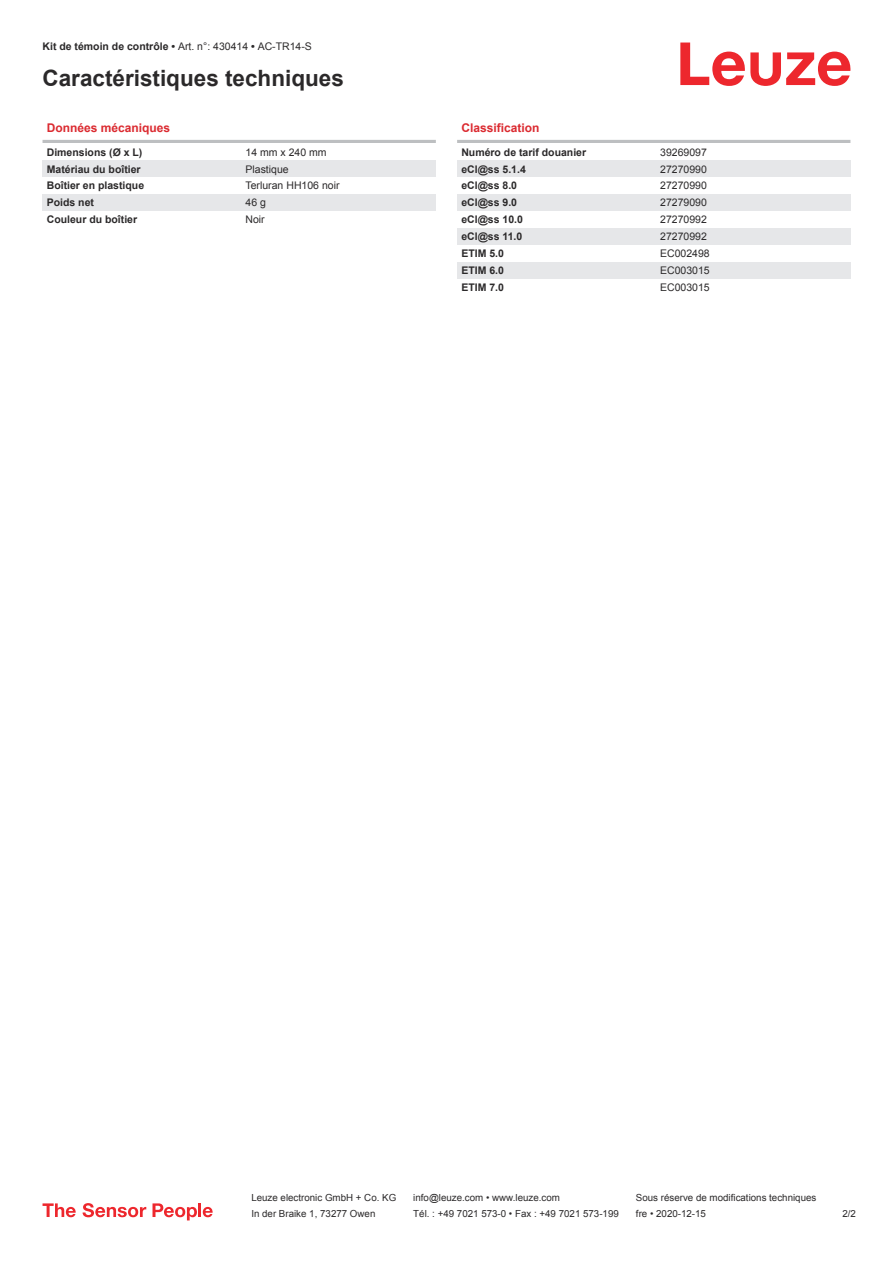
<style>
.page{position:relative;width:893px;height:1263px;background:#fff}
.page>*{position:absolute;margin:0;border:0;box-sizing:border-box;transform-origin:0 0}
.t1{font:700 22.5px "Arial";color:#2b292a}
.t2{font:700 12px "Arial";color:#db2a30}
.t3{font:700 10.5px "Arial";color:#2b292a}
.t4{font:10.5px "Arial";color:#2b292a}
.t5{font:9.75px "Arial";color:#2b292a}
.s1{font-weight:400}
</style>
<div class="page">
<svg style="left:680px;top:43px;width:170px;height:43px"></svg>
<hr style="left:43px;top:140px;width:393px;height:3px;background:#bdbfc1">
<div style="left:43px;top:160px;width:199px;height:17px;background:#e6e7e9"></div>
<div style="left:242px;top:160px;width:194px;height:17px;background:#e6e7e9"></div>
<div style="left:43px;top:194px;width:199px;height:17px;background:#e6e7e9"></div>
<div style="left:242px;top:194px;width:194px;height:17px;background:#e6e7e9"></div>
<hr style="left:457px;top:140px;width:393px;height:3px;background:#bdbfc1">
<div style="left:457px;top:160px;width:200px;height:17px;background:#e6e7e9"></div>
<div style="left:657px;top:160px;width:193px;height:17px;background:#e6e7e9"></div>
<div style="left:457px;top:194px;width:200px;height:17px;background:#e6e7e9"></div>
<div style="left:657px;top:194px;width:193px;height:17px;background:#e6e7e9"></div>
<div style="left:457px;top:228px;width:200px;height:17px;background:#e6e7e9"></div>
<div style="left:657px;top:228px;width:193px;height:17px;background:#e6e7e9"></div>
<div style="left:457px;top:262px;width:200px;height:17px;background:#e6e7e9"></div>
<div style="left:657px;top:262px;width:193px;height:17px;background:#e6e7e9"></div>
<svg style="left:43px;top:1203px;width:33px;height:14px"></svg>
<svg style="left:83px;top:1203px;width:63px;height:14px"></svg>
<svg style="left:153px;top:1203px;width:44px;height:17px"></svg>
<hr style="left:198px;top:1203px;width:3px;height:14px;background:#ed272d">
<svg style="left:203px;top:1207px;width:10px;height:10px"></svg>
<p class="t3" style="left:43px;top:42px;width:271px">Kit de témoin de contrôle • <span class="s1">Art. n°: 430414</span> • <span class="s1">AC-TR14-S</span></p>
<h1 class="t1" style="left:43px;top:69px;width:303px">Caractéristiques techniques</h1>
<p class="t2" style="left:47px;top:123px;width:125px">Données mécaniques</p>
<p class="t3" style="left:47px;top:148px;width:97px">Dimensions (Ø x L)</p>
<p class="t4" style="left:246px;top:148px;width:83px">14 mm x 240 mm</p>
<p class="t3" style="left:47px;top:165px;width:95px">Matériau du boîtier</p>
<p class="t4" style="left:246px;top:165px;width:45px">Plastique</p>
<p class="t3" style="left:47px;top:182px;width:99px">Boîtier en plastique</p>
<p class="t4" style="left:246px;top:182px;width:95px">Terluran HH106 noir</p>
<p class="t3" style="left:47px;top:198px;width:49px">Poids net</p>
<p class="t4" style="left:246px;top:199px;width:22px">46 g</p>
<p class="t3" style="left:47px;top:215px;width:92px">Couleur du boîtier</p>
<p class="t4" style="left:246px;top:216px;width:21px">Noir</p>
<p class="t2" style="left:461px;top:123px;width:80px">Classification</p>
<p class="t3" style="left:461px;top:148px;width:126px">Numéro de tarif douanier</p>
<p class="t4" style="left:660px;top:148px;width:48px">39269097</p>
<p class="t3" style="left:461px;top:165px;width:66px">eCl@ss 5.1.4</p>
<p class="t4" style="left:660px;top:165px;width:48px">27270990</p>
<p class="t3" style="left:461px;top:182px;width:57px">eCl@ss 8.0</p>
<p class="t4" style="left:660px;top:182px;width:48px">27270990</p>
<p class="t3" style="left:461px;top:198px;width:57px">eCl@ss 9.0</p>
<p class="t4" style="left:660px;top:199px;width:48px">27279090</p>
<p class="t3" style="left:461px;top:215px;width:63px">eCl@ss 10.0</p>
<p class="t4" style="left:660px;top:216px;width:48px">27270992</p>
<p class="t3" style="left:461px;top:232px;width:63px">eCl@ss 11.0</p>
<p class="t4" style="left:660px;top:232px;width:48px">27270992</p>
<p class="t3" style="left:461px;top:249px;width:44px">ETIM 5.0</p>
<p class="t4" style="left:660px;top:249px;width:51px">EC002498</p>
<p class="t3" style="left:461px;top:266px;width:44px">ETIM 6.0</p>
<p class="t4" style="left:660px;top:266px;width:51px">EC003015</p>
<p class="t3" style="left:461px;top:283px;width:44px">ETIM 7.0</p>
<p class="t4" style="left:660px;top:283px;width:51px">EC003015</p>
<p class="t5" style="left:251px;top:1194px;width:146px">Leuze electronic GmbH + Co. KG</p>
<p class="t5" style="left:413px;top:1194px;width:148px">info@leuze.com • www.leuze.com</p>
<p class="t5" style="left:636px;top:1194px;width:182px">Sous réserve de modifications techniques</p>
<p class="t5" style="left:251px;top:1210px;width:126px">In der Braike 1, 73277 Owen</p>
<p class="t5" style="left:413px;top:1210px;width:207px">Tél. : +49 7021 573-0 • Fax : +49 7021 573-199</p>
<p class="t5" style="left:636px;top:1210px;width:72px">fre • 2020-12-15</p>
<p class="t5" style="left:842px;top:1210px;width:15px">2 /2</p>
</div>
